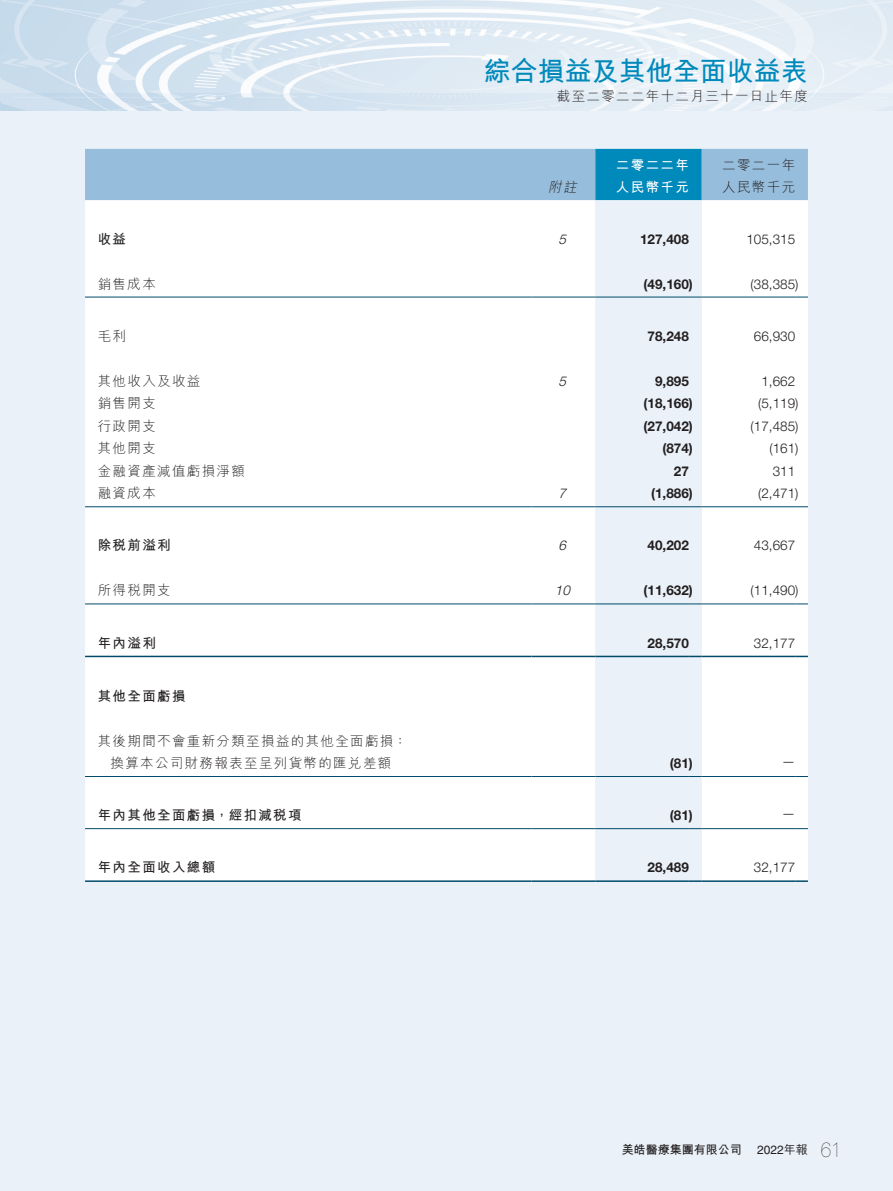
<style>
.page{position:relative;width:893px;height:1191px;background:#fff}
.page>*{position:absolute;margin:0;border:0;box-sizing:border-box;transform-origin:0 0}
.t1{font:700 27px "M Hei HK";color:#0089bb}
.t2{font:300 13.5px/22.5px "M Hei HK";letter-spacing:.1em;color:#231f20;text-align:center}
.t3{font:700 13.5px "Helvetica Neue LT Std";color:#231f20}
.t4{font:300 13.5px "Helvetica Neue LT Std";color:#231f20}
.t5{font:700 13.5px "M Hei HK";letter-spacing:.1em;color:#231f20}
.t6{font:700 13.5px "M Hei HK";letter-spacing:.1em;color:#fff}
.t7{font:italic 300 13.5px "Helvetica Neue LT Std";color:#231f20}
.t8{font:italic 300 13.5px "M Hei HK";color:#231f20}
.t9{font:700 12px "M Hei HK";color:#231f20}
.t10{font:12px "Helvetica LT Std";color:#231f20}
.s1{font-family:"M Hei HK";font-weight:500}
.s2{font-family:"Helvetica Neue LT Std";font-weight:200;font-size:21px}
</style>
<div class="page">
<div style="left:0;top:94px;width:893px;height:1097px;background:#eaf1f8"></div>
<img style="left:0;top:0;width:893px;height:111px">
<svg style="left:85px;top:149px;width:723px;height:51px;background:#7fb5d6"></svg>
<div style="left:85px;top:201px;width:723px;height:679px;background:#fff"></div>
<svg style="left:595px;top:200px;width:107px;height:680px"></svg>
<hr style="left:85px;top:297px;width:446px;height:1px;background:#004b6a">
<hr style="left:531px;top:297px;width:64px;height:1px;background:#004b6a">
<hr style="left:595px;top:297px;width:94px;height:1px;background:#004b6a">
<svg style="left:689px;top:297px;width:13px;height:1px"></svg>
<hr style="left:702px;top:297px;width:93px;height:1px;background:#004b6a">
<svg style="left:795px;top:297px;width:13px;height:1px"></svg>
<hr style="left:85px;top:506px;width:446px;height:1px;background:#004b6a">
<hr style="left:531px;top:506px;width:64px;height:1px;background:#004b6a">
<hr style="left:595px;top:506px;width:94px;height:1px;background:#004b6a">
<svg style="left:689px;top:506px;width:13px;height:1px"></svg>
<hr style="left:702px;top:506px;width:93px;height:1px;background:#004b6a">
<svg style="left:795px;top:506px;width:13px;height:1px"></svg>
<hr style="left:85px;top:603px;width:446px;height:1px;background:#004b6a">
<hr style="left:531px;top:603px;width:64px;height:1px;background:#004b6a">
<hr style="left:595px;top:603px;width:94px;height:1px;background:#004b6a">
<svg style="left:689px;top:603px;width:13px;height:1px"></svg>
<hr style="left:702px;top:603px;width:93px;height:1px;background:#004b6a">
<svg style="left:795px;top:603px;width:13px;height:1px"></svg>
<hr style="left:85px;top:776px;width:446px;height:1px;background:#004b6a">
<hr style="left:531px;top:776px;width:64px;height:1px;background:#004b6a">
<hr style="left:595px;top:776px;width:94px;height:1px;background:#004b6a">
<svg style="left:689px;top:776px;width:13px;height:1px"></svg>
<hr style="left:702px;top:776px;width:93px;height:1px;background:#004b6a">
<svg style="left:795px;top:776px;width:13px;height:1px"></svg>
<hr style="left:85px;top:828px;width:446px;height:1px;background:#004b6a">
<hr style="left:531px;top:828px;width:64px;height:1px;background:#004b6a">
<hr style="left:595px;top:828px;width:94px;height:1px;background:#004b6a">
<svg style="left:689px;top:828px;width:13px;height:1px"></svg>
<hr style="left:702px;top:828px;width:93px;height:1px;background:#004b6a">
<svg style="left:795px;top:828px;width:13px;height:1px"></svg>
<hr style="left:85px;top:655px;width:446px;height:2px;background:#004b6a">
<hr style="left:531px;top:655px;width:64px;height:2px;background:#004b6a">
<hr style="left:595px;top:655px;width:94px;height:2px;background:#004b6a">
<svg style="left:689px;top:655px;width:13px;height:2px"></svg>
<hr style="left:702px;top:655px;width:93px;height:2px;background:#004b6a">
<svg style="left:795px;top:655px;width:13px;height:2px"></svg>
<hr style="left:85px;top:880px;width:446px;height:2px;background:#004b6a">
<hr style="left:531px;top:880px;width:64px;height:2px;background:#004b6a">
<hr style="left:595px;top:880px;width:94px;height:2px;background:#004b6a">
<svg style="left:689px;top:880px;width:13px;height:2px"></svg>
<hr style="left:702px;top:880px;width:93px;height:2px;background:#004b6a">
<svg style="left:795px;top:880px;width:13px;height:2px"></svg>
<h1 class="t1" style="left:484px;top:51px;width:326px">綜合損益及其他全面收益表</h1>
<p class="t2" style="left:557px;top:85px;width:253px">截至二零二二年十二月三十一日止年度</p>
<p class="t6" style="left:616px;top:155px;width:74px">二零二二年</p>
<p class="t2" style="left:722px;top:153px;width:74px">二零二一年</p>
<p class="t8" style="left:548px;top:180px;width:33px">附註</p>
<p class="t6" style="left:616px;top:177px;width:74px">人民幣千元</p>
<p class="t2" style="left:722px;top:176px;width:74px">人民幣千元</p>
<p class="t5" style="left:98px;top:229px;width:30px">收益</p>
<p class="t7" style="left:559px;top:230px;width:12px">5</p>
<p class="t3" style="left:640px;top:230px;width:50px">127,408</p>
<p class="t4" style="left:746px;top:230px;width:50px">105,315</p>
<p class="t2" style="left:98px;top:272px;width:60px">銷售成本</p>
<p class="t3" style="left:644px;top:275px;width:51px">(49,160)</p>
<p class="t4" style="left:751px;top:275px;width:49px">(38,385)</p>
<p class="t2" style="left:98px;top:324px;width:30px">毛利</p>
<p class="t3" style="left:648px;top:327px;width:43px">78,248</p>
<p class="t4" style="left:754px;top:328px;width:43px">66,930</p>
<p class="t2" style="left:98px;top:369px;width:104px">其他收入及收益</p>
<p class="t7" style="left:559px;top:373px;width:12px">5</p>
<p class="t3" style="left:655px;top:372px;width:35px">9,895</p>
<p class="t4" style="left:761px;top:373px;width:35px">1,662</p>
<p class="t2" style="left:98px;top:392px;width:60px">銷售開支</p>
<p class="t3" style="left:644px;top:395px;width:51px">(18,166)</p>
<p class="t4" style="left:758px;top:395px;width:42px">(5,119)</p>
<p class="t2" style="left:98px;top:414px;width:60px">行政開支</p>
<p class="t3" style="left:644px;top:417px;width:51px">(27,042)</p>
<p class="t4" style="left:751px;top:418px;width:49px">(17,485)</p>
<p class="t2" style="left:98px;top:437px;width:60px">其他開支</p>
<p class="t3" style="left:662px;top:440px;width:32px">(874)</p>
<p class="t4" style="left:769px;top:440px;width:31px">(161)</p>
<p class="t2" style="left:98px;top:459px;width:149px">金融資產減值虧損淨額</p>
<p class="t3" style="left:674px;top:462px;width:17px">27</p>
<p class="t4" style="left:773px;top:463px;width:24px">311</p>
<p class="t2" style="left:98px;top:482px;width:60px">融資成本</p>
<p class="t7" style="left:559px;top:485px;width:12px">7</p>
<p class="t3" style="left:651px;top:485px;width:43px">(1,886)</p>
<p class="t4" style="left:758px;top:485px;width:42px">(2,471)</p>
<p class="t5" style="left:98px;top:535px;width:74px">除稅前溢利</p>
<p class="t7" style="left:559px;top:537px;width:12px">6</p>
<p class="t3" style="left:648px;top:537px;width:43px">40,202</p>
<p class="t4" style="left:754px;top:537px;width:43px">43,667</p>
<p class="t2" style="left:98px;top:579px;width:74px">所得稅開支</p>
<p class="t7" style="left:555px;top:582px;width:20px">10</p>
<p class="t3" style="left:644px;top:582px;width:51px">(11,632)</p>
<p class="t4" style="left:751px;top:582px;width:49px">(11,490)</p>
<p class="t5" style="left:98px;top:633px;width:60px">年內溢利</p>
<p class="t3" style="left:648px;top:634px;width:43px">28,570</p>
<p class="t4" style="left:754px;top:634px;width:43px">32,177</p>
<p class="t5" style="left:98px;top:685px;width:89px">其他全面虧損</p>
<p class="t2" style="left:98px;top:729px;width:311px">其後期間不會重新分類至損益的其他全面虧損：換算本公司財務報表至呈列貨幣的匯兌差額</p>
<p class="t3" style="left:670px;top:755px;width:25px">(81)</p>
<p class="t4" style="left:782px;top:753px;width:15px">—</p>
<p class="t5" style="left:98px;top:805px;width:205px">年內其他全面虧損，經扣減稅項</p>
<p class="t3" style="left:670px;top:807px;width:25px">(81)</p>
<p class="t4" style="left:782px;top:805px;width:15px">—</p>
<p class="t5" style="left:98px;top:857px;width:119px">年內全面收入總額</p>
<p class="t3" style="left:648px;top:859px;width:43px">28,489</p>
<p class="t4" style="left:754px;top:859px;width:43px">32,177</p>
<p class="t9" style="left:622px;top:1141px;width:122px">美皓醫療集團有限公司</p>
<p class="t10" style="left:757px;top:1143px;width:86px">2022<span class="s1">年報</span> <span class="s2">61</span></p>
</div>
